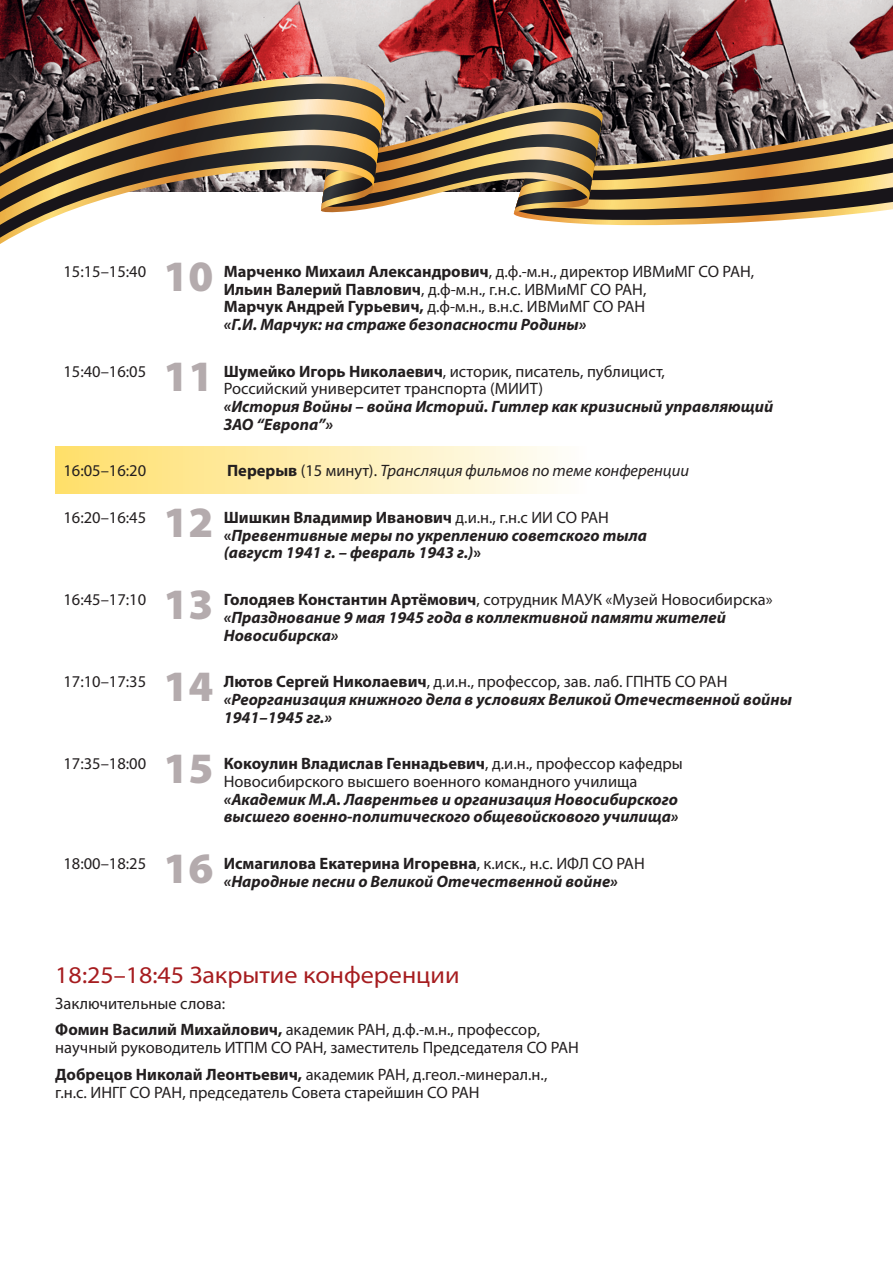
<style>
.page{position:relative;width:893px;height:1263px;background:#fff}
.page>*{position:absolute;margin:0;border:0;box-sizing:border-box;transform-origin:0 0}
.t1{font:900 43.5px "Myriad Pro";color:#b4abad}
.t2{font:semi-expanded 24px "Myriad Pro";color:#a61c1f}
.t3{font:italic 700 16.5px/17.9px "Myriad Pro";color:#231f20}
.t4{font:16.5px/17.9px "Myriad Pro";color:#231f20}
.t5{font:italic 16.5px "Myriad Pro";color:#231f20}
.s1{font-weight:700}
.s2{font-weight:700;font-style:italic}
.s3{font-style:normal}
.s4{font-weight:400;font-style:normal}
.s5{font-weight:700;font-style:normal}
</style>
<div class="page">
<img style="left:0;top:0;width:893px;height:100px">
<svg style="left:515px;top:92px;width:378px;height:8px;background:#726a6c"></svg>
<svg style="left:386px;top:100px;width:507px;height:126px;background:#8a785e"></svg>
<svg style="left:0;top:77px;width:386px;height:167px"></svg>
<svg style="left:0;top:84px;width:385px;height:154px"></svg>
<div style="left:55px;top:446px;width:532px;height:47px;background:linear-gradient(to right,#ffdf6a,#fefefc)"></div>
<p class="t4" style="left:63px;top:262px;width:84px">15:15–15:40</p>
<p class="t1" style="left:164px;top:247px;width:51px">10</p>
<p class="t4" style="left:224px;top:262px;width:532px"><span class="s1">Марченко Михаил Александрович</span>, д.ф.-м.н., директор ИВМиМГ СО РАН, <span class="s1">Ильин Валерий Павлович</span>, д.ф-м.н., г.н.с. ИВМиМГ СО РАН,<br><span class="s1">Марчук Андрей Гурьевич,</span> д.ф-м.н., в.н.с. ИВМиМГ СО РАН<br><span class="s2">«Г.И. Марчук: на страже безопасности Родины»</span></p>
<p class="t4" style="left:63px;top:362px;width:84px">15:40–16:05</p>
<p class="t1" style="left:164px;top:347px;width:51px">11</p>
<p class="t3" style="left:224px;top:362px;width:551px"><span class="s3">Шумейко Игорь Николаевич</span><span class="s4">, историк, писатель, публицист,<br>Российский университет транспорта (МИИТ)<br></span>«История Войны – война Историй. Гитлер как кризисный управляющий ЗАО “Европа”»</p>
<p class="t4" style="left:63px;top:462px;width:84px">16:05–16:20</p>
<p class="t5" style="left:227px;top:461px;width:464px"><span class="s5">Перерыв</span> <span class="s3">(15 минут).</span> Трансляция фильмов по теме конференции</p>
<p class="t4" style="left:63px;top:508px;width:84px">16:20–16:45</p>
<p class="t1" style="left:164px;top:493px;width:51px">12</p>
<p class="t3" style="left:224px;top:508px;width:425px"><span class="s3">Шишкин Владимир Иванович</span> <span class="s4">д.и.н., г.н.с ИИ СО РАН </span><span class="s3">«</span>Превентивные меры по укреплению советского тыла (август 1941 г. – февраль 1943 г.)<span class="s3">»</span></p>
<p class="t4" style="left:63px;top:590px;width:84px">16:45–17:10</p>
<p class="t1" style="left:164px;top:575px;width:51px">13</p>
<p class="t3" style="left:224px;top:590px;width:550px"><span class="s3">Голодяев Константин Артёмович</span><span class="s4">, сотрудник МАУК «Музей Новосибирска» </span>«Празднование 9 мая 1945 года в коллективной памяти жителей<br>Новосибирска»</p>
<p class="t4" style="left:63px;top:672px;width:84px">17:10–17:35</p>
<p class="t1" style="left:164px;top:657px;width:51px">14</p>
<p class="t3" style="left:224px;top:672px;width:570px"><span class="s3">Лютов Сергей Николаевич</span><span class="s4">, д.и.н., профессор, зав. лаб. ГПНТБ СО РАН </span>«Реорганизация книжного дела в условиях Великой Отечественной войны<br>1941–1945 гг.»</p>
<p class="t4" style="left:63px;top:754px;width:84px">17:35–18:00</p>
<p class="t1" style="left:164px;top:739px;width:51px">15</p>
<p class="t3" style="left:224px;top:754px;width:461px"><span class="s3">Кокоулин Владислав Геннадьевич</span><span class="s4">, д.и.н., профессор кафедры Новосибирского высшего военного командного училища </span>«Академик М.А. Лаврентьев и организация Новосибирского высшего военно-политического общевойскового училища»</p>
<p class="t4" style="left:63px;top:854px;width:84px">18:00–18:25</p>
<p class="t1" style="left:164px;top:839px;width:51px">16</p>
<p class="t3" style="left:224px;top:854px;width:423px"><span class="s3">Исмагилова Екатерина Игоревна</span><span class="s4">, к.иск., н.с. ИФЛ СО РАН </span>«Народные песни о Великой Отечественной войне»</p>
<p class="t2" style="left:55px;top:959px;width:406px">18:25–18:45 Закрытие конференции</p>
<p class="t4" style="left:55px;top:994px;width:171px">Заключительные слова:</p>
<p class="t4" style="left:55px;top:1020px;width:525px"><span class="s1">Фомин Василий Михайлович,</span> академик РАН, д.ф.-м.н., профессор, научный руководитель ИТПМ СО РАН, заместитель Председателя СО РАН</p>
<p class="t4" style="left:55px;top:1065px;width:494px"><span class="s1">Добрецов Николай Леонтьевич,</span> академик РАН, д.геол.-минерал.н., г.н.с. ИНГГ СО РАН, председатель Совета старейшин СО РАН</p>
</div>
